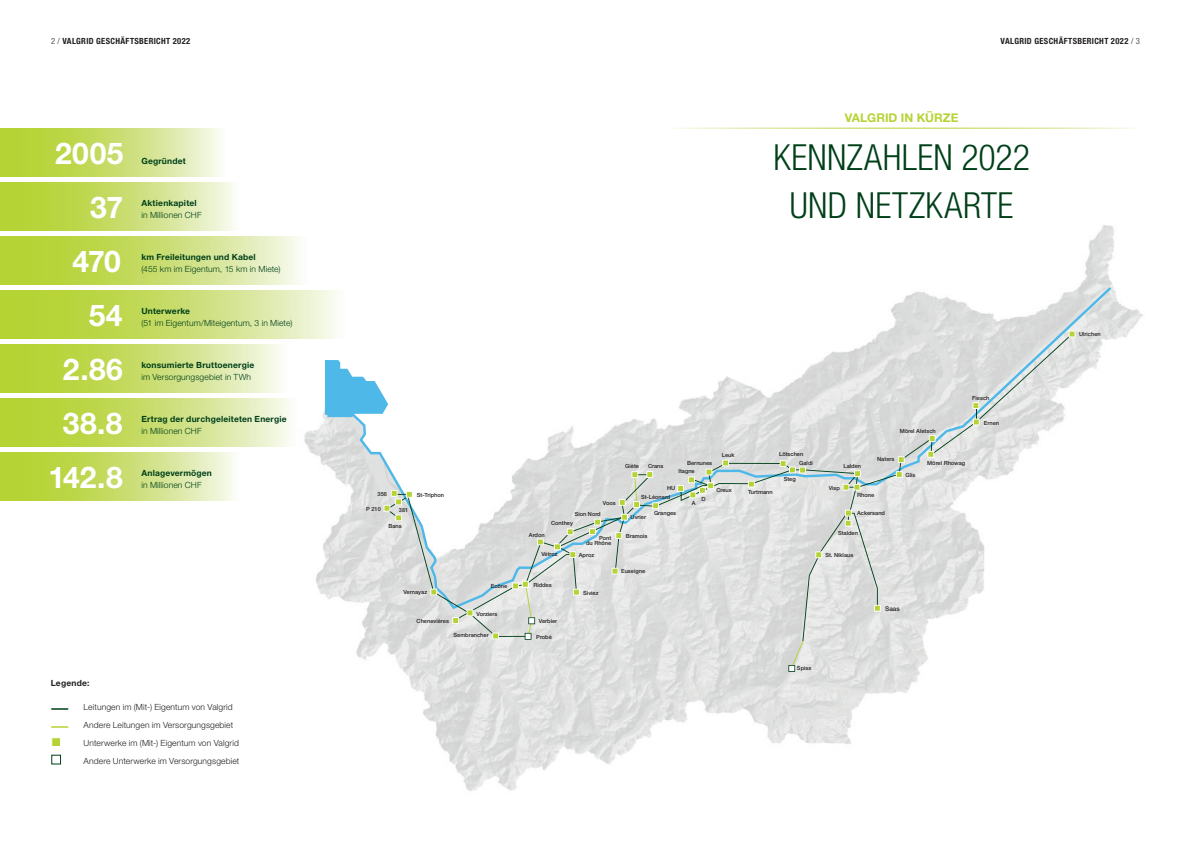
<style>
.page{position:relative;width:1191px;height:842px;background:#fff}
.page>*{position:absolute;margin:0;border:0;box-sizing:border-box;transform-origin:0 0}
.t1{font:300 condensed 36px/48px "Helvetica Neue LT Std";letter-spacing:.005em;color:#004019;text-align:center}
.t2{font:700 30px/54px "Helvetica Neue LT Std";letter-spacing:.01em;color:#fff;text-align:right}
.t3{font:700 12px "Helvetica Neue LT Std";letter-spacing:.005em;color:#b5d334}
.t4{font:300 8.5px/18px "Helvetica Neue LT Std";letter-spacing:.015em;color:#231f20}
.t5{font:300 8.5px "Helvetica Neue LT Std";letter-spacing:.01em;color:#004019}
.t6{font:700 8.5px "Helvetica Neue LT Std";letter-spacing:.02em;color:#004019}
.t7{font:700 condensed 8.5px "Helvetica Neue LT Std";letter-spacing:.04em;color:#231f20}
.t8{font:700 8.5px "Helvetica Neue LT Std";letter-spacing:.02em;color:#231f20}
.t9{font:500 6.5px "Helvetica Neue LT Std";color:#231f20}
.t10{font:500 5.7px/5.7px "Helvetica Neue LT Std";color:#231f20;text-align:right}
.s1{font-weight:300}
</style>
<div class="page">
<img style="left:295px;top:225px;width:848px;height:566px">
<svg style="left:325px;top:287px;width:786px;height:322px"></svg>
<svg style="left:379px;top:331px;width:696px;height:341px"></svg>
<svg style="left:0;top:344px;width:281px;height:48px;background:#cbdf76"></svg>
<svg style="left:0;top:128px;width:221px;height:48px;background:#cbdf76"></svg>
<svg style="left:0;top:290px;width:345px;height:48px;background:#ccdf78"></svg>
<svg style="left:0;top:182px;width:234px;height:48px;background:#cbdf75"></svg>
<svg style="left:0;top:398px;width:297px;height:48px;background:#ccdf78"></svg>
<svg style="left:0;top:452px;width:234px;height:48px;background:#cbdf75"></svg>
<svg style="left:0;top:236px;width:307px;height:48px;background:#ccdf78"></svg>
<div style="left:51px;top:737px;width:10px;height:10px;background:#b5d334;border:1px solid #fff"></div>
<svg style="left:51px;top:708px;width:17px;height:2px"></svg>
<div style="left:51px;top:755px;width:10px;height:9px;border:1px solid #004019"></div>
<svg style="left:51px;top:726px;width:17px;height:2px"></svg>
<h3 class="t7" style="left:51px;top:35px;width:141px"><span class="s1">2 /</span> VALGRID GESCHÄFTSBERICHT 2022</h3>
<h2 class="t2" style="left:55px;top:126px;width:70px">2005</h2>
<h2 class="t2" style="left:90px;top:180px;width:34px">37</h2>
<h2 class="t2" style="left:72px;top:234px;width:50px">470</h2>
<h2 class="t2" style="left:63px;top:288px;width:62px">54<br>2.86</h2>
<h2 class="t2" style="left:48px;top:396px;width:76px;text-align:center">38.8<br>142.8</h2>
<h3 class="t6" style="left:141px;top:156px;width:46px">Gegründet</h3>
<h3 class="t6" style="left:141px;top:198px;width:57px">Aktienkapitel</h3>
<h3 class="t5" style="left:141px;top:210px;width:62px">in Millionen CHF</h3>
<h3 class="t6" style="left:141px;top:252px;width:116px">km Freileitungen und Kabel</h3>
<h3 class="t5" style="left:141px;top:264px;width:141px">(455 km im Eigentum, 15 km in Miete)</h3>
<h3 class="t6" style="left:141px;top:306px;width:50px">Unterwerke</h3>
<h3 class="t5" style="left:141px;top:318px;width:152px">(51 im Eigentum/Miteigentum, 3 in Miete)</h3>
<h3 class="t6" style="left:141px;top:360px;width:114px">konsumierte Bruttoenergie</h3>
<h3 class="t5" style="left:141px;top:372px;width:111px">im Versorgungsgebiet in TWh</h3>
<h3 class="t6" style="left:141px;top:414px;width:147px">Ertrag der durchgeleiteten Energie</h3>
<h3 class="t5" style="left:141px;top:426px;width:62px">in Millionen CHF</h3>
<h3 class="t6" style="left:141px;top:468px;width:72px">Anlagevermögen</h3>
<h3 class="t5" style="left:141px;top:480px;width:62px">in Millionen CHF</h3>
<h3 class="t8" style="left:51px;top:678px;width:40px">Legende:</h3>
<h3 class="t4" style="left:84px;top:698px;width:157px">Leitungen im (Mit-) Eigentum von Valgrid Andere Leitungen im Versorgungsgebiet Unterwerke im (Mit-) Eigentum von Valgrid Andere Unterwerke im Versorgungsgebiet</h3>
<h3 class="t7" style="left:1000px;top:35px;width:141px">VALGRID GESCHÄFTSBERICHT 2022 <span class="s1">/ 3</span></h3>
<h3 class="t3" style="left:845px;top:110px;width:115px">VALGRID IN KÜRZE</h3>
<h1 class="t1" style="left:773px;top:133px;width:258px">KENNZAHLEN 2022<br>UND NETZKARTE</h1>
<p class="t10" style="left:722px;top:452px;width:14px">Leuk</p>
<p class="t10" style="left:625px;top:463px;width:15px">Giète</p>
<p class="t10" style="left:648px;top:463px;width:17px">Crans</p>
<p class="t10" style="left:678px;top:459px;width:35px;line-height:8.2px;text-align:left;text-indent:9px">Bernunes<br>Itagne</p>
<p class="t10" style="left:377px;top:491px;width:11px">356</p>
<p class="t10" style="left:366px;top:506px;width:16px">P 210</p>
<p class="t10" style="left:399px;top:507px;width:11px">381</p>
<p class="t10" style="left:417px;top:492px;width:29px">St-Triphon</p>
<p class="t10" style="left:603px;top:500px;width:14px">Voos</p>
<p class="t10" style="left:574px;top:511px;width:28px">Sion Nord</p>
<p class="t10" style="left:667px;top:485px;width:10px">HU</p>
<p class="t10" style="left:641px;top:494px;width:31px">St-Léonard</p>
<p class="t10" style="left:630px;top:514px;width:17px">Uvrier</p>
<p class="t10" style="left:654px;top:510px;width:24px">Granges</p>
<p class="t10" style="left:701px;top:496px;width:6px">D</p>
<p class="t10" style="left:691px;top:500px;width:5px">A</p>
<p class="t10" style="left:716px;top:487px;width:17px">Creux</p>
<p class="t10" style="left:388px;top:523px;width:15px">Bans</p>
<p class="t10" style="left:551px;top:520px;width:23px">Conthey</p>
<p class="t10" style="left:529px;top:532px;width:17px">Ardon</p>
<p class="t10" style="left:586px;top:535px;width:27px">Pont<br>du Rhône</p>
<p class="t10" style="left:625px;top:533px;width:23px">Bramois</p>
<p class="t10" style="left:403px;top:589px;width:25px">Vernayaz</p>
<p class="t10" style="left:491px;top:583px;width:18px">Ecône</p>
<p class="t10" style="left:541px;top:551px;width:18px">Vétroz</p>
<p class="t10" style="left:533px;top:582px;width:20px">Riddes</p>
<p class="t10" style="left:579px;top:552px;width:17px">Aproz</p>
<p class="t10" style="left:583px;top:590px;width:17px">Siviez</p>
<p class="t10" style="left:621px;top:568px;width:26px">Euseigne</p>
<p class="t10" style="left:476px;top:611px;width:22px">Vorziers</p>
<p class="t10" style="left:416px;top:618px;width:34px">Chenevières</p>
<p class="t10" style="left:539px;top:618px;width:20px">Verbier</p>
<p class="t10" style="left:453px;top:632px;width:37px">Sembrancher</p>
<p class="t10" style="left:536px;top:634px;width:17px">Probé</p>
<p class="t10" style="left:972px;top:395px;width:19px">Fiesch</p>
<p class="t10" style="left:984px;top:420px;width:17px">Ernen</p>
<p class="t10" style="left:779px;top:451px;width:26px">Lötschen</p>
<p class="t10" style="left:799px;top:460px;width:15px">Galdi</p>
<p class="t10" style="left:843px;top:463px;width:19px">Lalden</p>
<p class="t10" style="left:900px;top:428px;width:37px">Mörel Aletsch</p>
<p class="t10" style="left:927px;top:460px;width:39px">Mörel Rhowag</p>
<p class="t10" style="left:877px;top:456px;width:19px">Naters</p>
<p class="t10" style="left:783px;top:476px;width:14px">Steg</p>
<p class="t10" style="left:905px;top:472px;width:11px">Glis</p>
<p class="t10" style="left:748px;top:490px;width:26px">Turtmann</p>
<p class="t10" style="left:828px;top:485px;width:13px">Visp</p>
<p class="t10" style="left:857px;top:492px;width:19px">Rhone</p>
<p class="t10" style="left:857px;top:510px;width:29px">Ackersand</p>
<p class="t10" style="left:838px;top:530px;width:21px">Stalden</p>
<p class="t10" style="left:825px;top:552px;width:29px">St. Niklaus</p>
<p class="t9" style="left:885px;top:605px;width:16px">Saas</p>
<p class="t10" style="left:797px;top:665px;width:16px">Spiss</p>
<p class="t10" style="left:1079px;top:331px;width:23px">Ulrichen</p>
</div>
